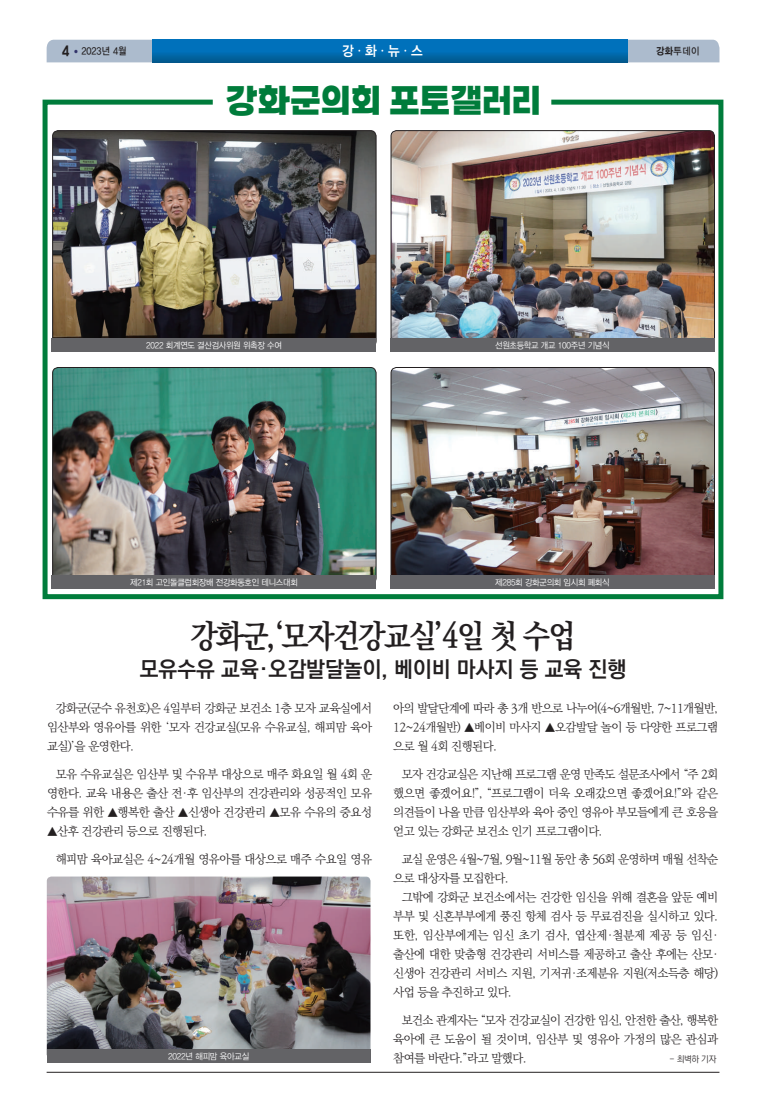
<style>
.page{position:relative;width:766px;height:1112px;background:#fff}
.page>*{position:absolute;margin:0;border:0;box-sizing:border-box;transform-origin:0 0}
.t1{font:800 36px "Gangwon Edu Power";color:#007c3b;scale:.95 1}
.t2{font:700 32px "Ko Pub Batang";letter-spacing:-.06em;color:#231f20;scale:.91 1}
.t3{font:700 22px "Ko Pub Dotum";color:#231f20}
.t4{font:14px "YDIYGO340";color:#fff;scale:.9 1}
.t5{font:14px "YDIYGO360";color:#231f20;scale:.9 1}
.t6{font:300 12px/19px "Ko Pub Batang";letter-spacing:-.04em;color:#231f20;text-align:justify}
.t7{font:300 12px/19px "Ko Pub Batang";letter-spacing:-.06em;color:#231f20}
.t8{font:10px "YDIYGO330";color:#231f20;scale:.9 1}
.t9{font:300 9px "Ko Pub Dotum";color:#231f20}
.t10{font:8.8px "YDIYGO320";letter-spacing:-.03em;color:#fff;scale:.92 1}
.t11{font:8.8px "YDIYGO320";letter-spacing:-.03em;color:#fff;scale:.93 1}
.s1{font-family:"YDIYGO310";font-size:5px;color:#32336a}
.s2{font-family:"Ko Pub Batang";font-weight:300}
.s3{font-family:"YDIYGO350"}
</style>
<div class="page">
<svg style="left:42px;top:99px;width:682px;height:501px"></svg>
<hr style="left:47px;top:1071px;width:672px;height:1px;background:#231f20">
<div style="left:47px;top:40px;width:672px;height:22px;background:#acbbcd"></div>
<div style="left:153px;top:40px;width:474px;height:22px;background:linear-gradient(to bottom,#0078c9,#016099)"></div>
<img style="left:391px;top:131px;width:323px;height:207px">
<div style="left:391px;top:130px;width:323px;height:217px;border:1px solid #231f20;border-radius:6px"></div>
<div style="left:390px;top:338px;width:324px;height:14px;background:#636366"></div>
<img style="left:391px;top:367px;width:323px;height:208px">
<div style="left:391px;top:367px;width:323px;height:216px;border:1px solid #231f20;border-radius:6px"></div>
<div style="left:390px;top:575px;width:324px;height:14px;background:#636366"></div>
<img style="left:53px;top:131px;width:323px;height:207px">
<div style="left:52px;top:130px;width:324px;height:217px;border:1px solid #231f20;border-radius:6px"></div>
<div style="left:52px;top:338px;width:324px;height:14px;background:#636366"></div>
<img style="left:53px;top:367px;width:323px;height:208px">
<div style="left:52px;top:367px;width:324px;height:216px;border:1px solid #231f20;border-radius:6px"></div>
<div style="left:52px;top:575px;width:324px;height:14px;background:#636366"></div>
<img style="left:47px;top:876px;width:323px;height:172px">
<div style="left:47px;top:1048px;width:323px;height:14px;background:#636366"></div>
<p class="t5" style="left:62px;top:43px;width:9px">4</p>
<p class="t8" style="left:74px;top:45px;width:60px"><span class="s1">●</span> 2023년 4월</p>
<p class="t4" style="left:342px;top:43px;width:91px">강<span class="s2">ㆍ</span>화<span class="s2">ㆍ</span>뉴<span class="s2">ㆍ</span>스</p>
<p class="t8" style="left:656px;top:45px;width:50px"><span class="s3">강화</span>투데이</p>
<h1 class="t1" style="left:226px;top:83px;width:333px">강화군의회 포토갤러리</h1>
<p class="t10" style="left:146px;top:340px;width:149px">2022 회계연도 결산검사위원 위촉장 수여</p>
<p class="t10" style="left:495px;top:340px;width:126px">선원초등학교 개교 100주년 기념식</p>
<p class="t10" style="left:130px;top:577px;width:183px">제21회 고인돌클럽회장배 전강화동호인 테니스대회</p>
<h2 class="t2" style="left:190px;top:619px;width:425px">강화군,‘모자건강교실’4일 첫 수업</h2>
<h3 class="t3" style="left:140px;top:658px;width:488px">모유수유 교육·오감발달놀이, 베이비 마사지 등 교육 진행</h3>
<p class="t6" style="left:47px;top:699px;width:326px;text-indent:9px">강화군(군수 유천호)은 4일부터 강화군 보건소 1층 모자 교육실에서 임산부와 영유아를 위한 ‘모자 건강교실(모유 수유교실, 해피맘 육아 교실)’을 운영한다.</p>
<p class="t6" style="left:47px;top:765px;width:326px;text-indent:9px">모유 수유교실은 임산부 및 수유부 대상으로 매주 화요일 월 4회 운 영한다. 교육 내용은 출산 전·후 임산부의 건강관리와 성공적인 모유 수유를 위한 ▲행복한 출산 ▲신생아 건강관리 ▲모유 수유의 중요성</p>
<p class="t6" style="left:47px;top:822px;width:162px">▲산후 건강관리 등으로 진행된다.</p>
<p class="t6" style="left:56px;top:850px;width:318px">해피맘 육아교실은 4~24개월 영유아를 대상으로 매주 수요일 영유</p>
<p class="t10" style="left:495px;top:577px;width:126px">제285회 강화군의회 임시회 폐회식</p>
<p class="t6" style="left:393px;top:699px;width:326px">아의 발달단계에 따라 총 3개 반으로 나누어(4~6개월반, 7~11개월반, 12~24개월반) ▲베이비 마사지 ▲오감발달 놀이 등 다양한 프로그램 으로 월 4회 진행된다.</p>
<p class="t6" style="left:393px;top:765px;width:326px;text-indent:9px">모자 건강교실은 지난해 프로그램 운영 만족도 설문조사에서 “주 2회 했으면 좋겠어요!”, “프로그램이 더욱 오래갔으면 좋겠어요!”와 같은 의견들이 나올 만큼 임산부와 육아 중인 영유아 부모들에게 큰 호응을 얻고 있는 강화군 보건소 인기 프로그램이다.</p>
<p class="t7" style="left:393px;top:850px;width:326px;text-indent:9px">교실 운영은 4월~7월, 9월~11월 동안 총 56회 운영하며 매월 선착순 으로 대상자를 모집한다.</p>
<p class="t6" style="left:393px;top:888px;width:326px;text-indent:9px">그밖에 강화군 보건소에서는 건강한 임신을 위해 결혼을 앞둔 예비 부부 및 신혼부부에게 풍진 항체 검사 등 무료검진을 실시하고 있다. 또한, 임산부에게는 임신 초기 검사, 엽산제·철분제 제공 등 임신· 출산에 대한 맞춤형 건강관리 서비스를 제공하고 출산 후에는 산모· 신생아 건강관리 서비스 지원, 기저귀·조제분유 지원(저소득층 해당) 사업 등을 추진하고 있다.</p>
<p class="t7" style="left:393px;top:1011px;width:326px;text-align:right">보건소 관계자는 “모자 건강교실이 건강한 임신, 안전한 출산, 행복한 육아에 큰 도움이 될 것이며, 임산부 및 영유아 가정의 많은 관심과</p>
<p class="t11" style="left:168px;top:1051px;width:89px">2022년 해피맘 육아교실</p>
<p class="t6" style="left:393px;top:1049px;width:135px">참여를 바란다.”라고 말했다.</p>
<p class="t9" style="left:669px;top:1054px;width:48px">- 최벽하 기자</p>
</div>
